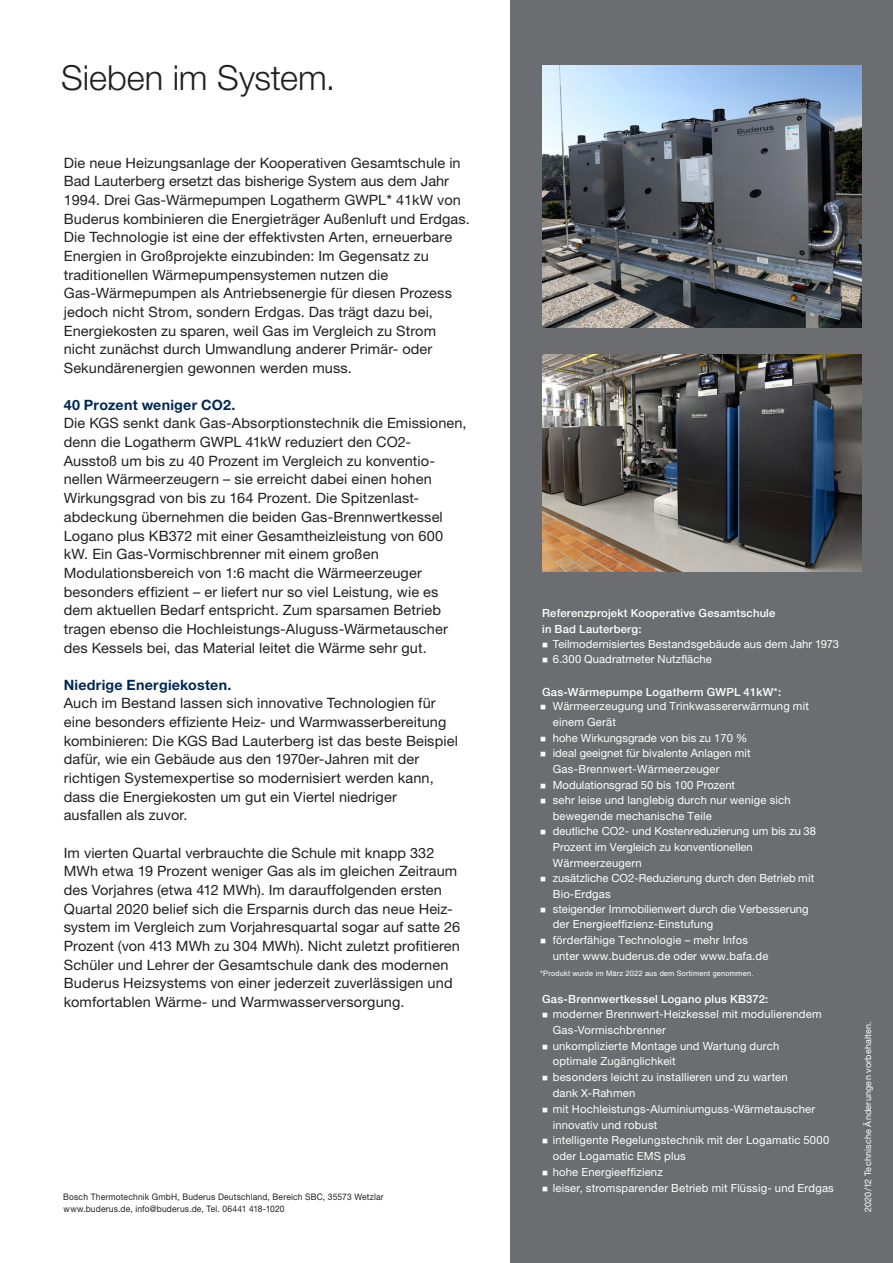
<style>
.page{position:relative;width:893px;height:1263px;background:#fff}
.page>*{position:absolute;margin:0;border:0;box-sizing:border-box;transform-origin:0 0}
.t1{font:300 34.5px "Helvetica Neue LT Pro";letter-spacing:-.005em;color:#231f20}
.t2{font:14.25px/18.6px "Helvetica Neue LT Pro";letter-spacing:.005em;color:#231f20}
.t3{font:700 14.25px "Helvetica Neue LT Pro";letter-spacing:.015em;color:#002855}
.t4{font:11.25px/15.8px "Helvetica Neue LT Pro";letter-spacing:.015em;color:#fff}
.t5{font:500 11.25px/15.8px "Helvetica Neue LT Pro";letter-spacing:.015em;color:#fff}
.t6{font:9px/12px "Helvetica Neue LT Pro";letter-spacing:.025em;color:#231f20;scale:.94 1}
.t7{font:9px "Helvetica Neue LT Pro";letter-spacing:.025em;color:#fff}
.t8{font:7.5px "Arial";letter-spacing:.025em;color:#fff}
.s1{font-family:"Arial"}
.s2{font-family:"Arial";font-weight:400}
</style>
<div class="page">
<div style="left:510px;top:0;width:383px;height:1263px;background:#6c6d70"></div>
<img style="left:542px;top:65px;width:319px;height:262px">
<img style="left:542px;top:354px;width:319px;height:218px">
<h1 class="t1" style="left:61px;top:57px;width:276px">Sieben im System.</h1>
<p class="t2" style="left:64px;top:153px;width:408px">Die neue Heizungsanlage der Kooperativen Gesamtschule in Bad Lauterberg ersetzt das bisherige System aus dem Jahr 1994. Drei Gas-Wärmepumpen Logatherm GWPL<span class="s1">*</span> 41kW von Buderus kombinieren die Energieträger Außenluft und Erdgas.<br>Die Technologie ist eine der effektivsten Arten, erneuerbare Energien in Großprojekte einzubinden: Im Gegensatz zu traditionellen Wärmepumpensystemen nutzen die Gas-Wärmepumpen als Antriebsenergie für diesen Prozess jedoch nicht Strom, sondern Erdgas. Das trägt dazu bei, Energiekosten zu sparen, weil Gas im Vergleich zu Strom nicht zunächst durch Umwandlung anderer Primär- oder Sekundärenergien gewonnen werden muss.</p>
<p class="t3" style="left:64px;top:396px;width:173px">40 Prozent weniger CO2.</p>
<p class="t2" style="left:64px;top:414px;width:404px">Die KGS senkt dank Gas-Absorptionstechnik die Emissionen, denn die Logatherm GWPL 41kW reduziert den CO2- Ausstoß um bis zu 40 Prozent im Vergleich zu konventio&shy;nellen Wärmeerzeugern – sie erreicht dabei einen hohen Wirkungsgrad von bis zu 164 Prozent. Die Spitzenlast&shy;abdeckung übernehmen die beiden Gas-Brennwertkessel Logano plus KB372 mit einer Gesamtheizleistung von 600 kW. Ein Gas-Vormischbrenner mit einem großen Modulationsbereich von 1:6 macht die Wärmeerzeuger besonders effizient – er liefert nur so viel Leistung, wie es dem aktuellen Bedarf entspricht. Zum sparsamen Betrieb tragen ebenso die Hochleistungs-Aluguss-Wärmetauscher des Kessels bei, das Material leitet die Wärme sehr gut.</p>
<p class="t3" style="left:64px;top:676px;width:169px">Niedrige Energiekosten.</p>
<p class="t2" style="left:64px;top:693px;width:396px">Auch im Bestand lassen sich innovative Technologien für eine besonders effiziente Heiz- und Warmwasserbereitung kombinieren: Die KGS Bad Lauterberg ist das beste Beispiel dafür, wie ein Gebäude aus den 1970er-Jahren mit der richtigen Systemexpertise so modernisiert werden kann, dass die Energiekosten um gut ein Viertel niedriger ausfallen als zuvor.</p>
<p class="t2" style="left:64px;top:843px;width:398px">Im vierten Quartal verbrauchte die Schule mit knapp 332<br>MWh etwa 19 Prozent weniger Gas als im gleichen Zeitraum des Vorjahres (etwa 412 MWh). Im darauffolgenden ersten Quartal 2020 belief sich die Ersparnis durch das neue Heiz&shy;system im Vergleich zum Vorjahresquartal sogar auf satte 26<br>Prozent (von 413 MWh zu 304 MWh). Nicht zuletzt profitieren Schüler und Lehrer der Gesamtschule dank des modernen Buderus Heizsystems von einer jederzeit zuverlässigen und komfortablen Wärme- und Warmwasserversorgung.</p>
<p class="t6" style="left:63px;top:1190px;width:342px">Bosch Thermotechnik GmbH, Buderus Deutschland, Bereich SBC, 35573 Wetzlar www.buderus.de, info@buderus.de, Tel. 06441 418-1020</p>
<p class="t5" style="left:542px;top:605px;width:235px">Referenzprojekt Kooperative Gesamtschule in Bad Lauterberg:</p>
<p class="t4" style="left:542px;top:635px;width:299px">■ Teilmodernisiertes Bestandsgebäude aus dem Jahr 1973</p>
<p class="t4" style="left:542px;top:651px;width:171px">■ 6.300 Quadratmeter Nutzfläche</p>
<p class="t5" style="left:542px;top:684px;width:241px">Gas-Wärmepumpe Logatherm GWPL 41kW<span class="s2">*</span>:</p>
<p class="t4" style="left:553px;top:698px;width:258px;text-indent:-13px">■ Wärmeerzeugung und Trinkwassererwärmung mit einem Gerät</p>
<p class="t4" style="left:540px;top:729px;width:209px">■ hohe Wirkungsgrade von bis zu 170 %</p>
<p class="t4" style="left:553px;top:745px;width:199px;text-indent:-13px">■ ideal geeignet für bivalente Anlagen mit<br>Gas-Brennwert-Wärmeerzeuger</p>
<p class="t4" style="left:540px;top:777px;width:196px">■ Modulationsgrad 50 bis 100 Prozent</p>
<p class="t4" style="left:553px;top:792px;width:239px;text-indent:-13px">■ sehr leise und langlebig durch nur wenige sich bewegende mechanische Teile</p>
<p class="t4" style="left:553px;top:823px;width:265px;text-indent:-13px">■ deutliche CO2- und Kostenreduzierung um bis zu 38<br>Prozent im Vergleich zu konventionellen<br>Wärmeerzeugern</p>
<p class="t4" style="left:553px;top:869px;width:263px;text-indent:-13px">■ zusätzliche CO2-Reduzierung durch den Betrieb mit<br>Bio-Erdgas</p>
<p class="t4" style="left:553px;top:900px;width:257px;text-indent:-13px">■ steigender Immobilienwert durch die Verbesserung der Energieeffizienz-Einstufung</p>
<p class="t4" style="left:553px;top:932px;width:217px;text-indent:-13px">■ förderfähige Technologie – mehr Infos unter www.buderus.de oder www.bafa.de</p>
<p class="t8" style="left:540px;top:968px;width:215px">*Produkt wurde im März 2022 aus dem Sortiment genommen.</p>
<p class="t5" style="left:542px;top:991px;width:228px">Gas-Brennwertkessel Logano plus KB372:</p>
<p class="t4" style="left:553px;top:1006px;width:270px;text-indent:-11px">■ moderner Brennwert-Heizkessel mit modulierendem<br>Gas-Vormischbrenner</p>
<p class="t4" style="left:553px;top:1037px;width:228px;text-indent:-11px">■ unkomplizierte Montage und Wartung durch optimale Zugänglichkeit</p>
<p class="t4" style="left:553px;top:1069px;width:237px;text-indent:-11px">■ besonders leicht zu installieren und zu warten dank X-Rahmen</p>
<p class="t4" style="left:553px;top:1101px;width:264px;text-indent:-11px">■ mit Hochleistungs-Aluminiumguss-Wärmetauscher innovativ und robust</p>
<p class="t4" style="left:553px;top:1132px;width:278px;text-indent:-11px">■ intelligente Regelungstechnik mit der Logamatic 5000 oder Logamatic EMS plus</p>
<p class="t4" style="left:542px;top:1164px;width:122px">■ hohe Energieeffizienz</p>
<p class="t4" style="left:542px;top:1179px;width:293px">■ leiser, stromsparender Betrieb mit Flüssig- und Erdgas</p>
<p class="t7" style="left:862px;top:1212px;width:192px;rotate:-90deg">2020/12 Technische Änderungen vorbehalten.</p>
</div>
